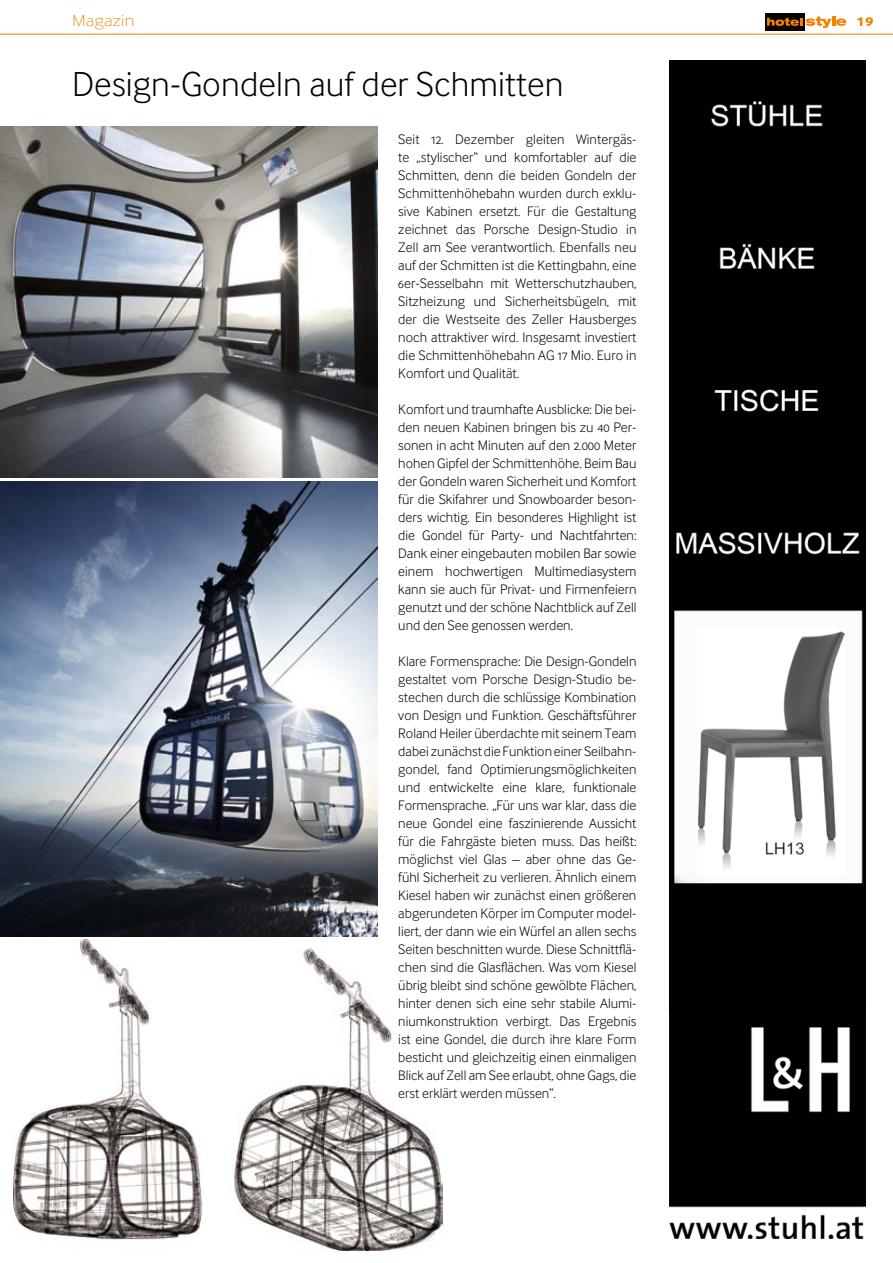
<style>
.page{position:relative;width:893px;height:1263px;background:#fff}
.page>*{position:absolute;margin:0;border:0;box-sizing:border-box;transform-origin:0 0}
.t1{font:300 36px "Inter Face Typo";letter-spacing:.005em;color:#000}
.t2{font:100 16.5px "Inter Face Typo";letter-spacing:.005em;color:#ee7f00;scale:1.16 1}
.t3{font:700 16.5px "Inter Face Typo";color:#ee7f00;scale:1.16 1}
.t4{font:300 14.25px/18px "Inter Face Typo";color:#000;text-align:justify}
</style>
<div class="page">
<img style="left:14px;top:940px;width:429px;height:310px">
<img style="left:0;top:481px;width:377px;height:455px">
<img style="left:0;top:126px;width:377px;height:351px">
<img style="left:670px;top:60px;width:195px;height:1178px">
<div style="left:765px;top:13px;width:39px;height:18px;background:#080400"></div>
<svg style="left:767px;top:16px;width:79px;height:12px"></svg>
<hr style="left:0;top:34px;width:453px;height:1px;background:#ee7f00">
<hr style="left:453px;top:34px;width:440px;height:1px;background:#ee7f00">
<p class="t2" style="left:72px;top:11px;width:55px">Magazin</p>
<p class="t3" style="left:856px;top:11px;width:17px">19</p>
<h1 class="t1" style="left:72px;top:64px;width:493px">Design-Gondeln auf der Schmitten</h1>
<p class="t4" style="left:398px;top:130px;width:240px">Seit 12. Dezember gleiten Wintergäs&shy;te „stylischer“ und komfortabler auf die Schmitten, denn die beiden Gondeln der Schmittenhöhebahn wurden durch exklu&shy;sive Kabinen ersetzt. Für die Gestaltung zeichnet das Porsche Design-Studio in Zell am See verantwortlich. Ebenfalls neu auf der Schmitten ist die Kettingbahn, eine 6er-Sesselbahn mit Wetterschutzhauben, Sitzheizung und Sicherheitsbügeln, mit der die Westseite des Zeller Hausberges noch attraktiver wird. Insgesamt investiert die Schmittenhöhebahn AG 17 Mio. Euro in Komfort und Qualität.</p>
<p class="t4" style="left:398px;top:400px;width:240px">Komfort und traumhafte Ausblicke: Die bei&shy;den neuen Kabinen bringen bis zu 40 Per&shy;sonen in acht Minuten auf den 2.000 Meter hohen Gipfel der Schmittenhöhe. Beim Bau der Gondeln waren Sicherheit und Komfort für die Skifahrer und Snowboarder beson&shy;ders wichtig. Ein besonderes Highlight ist die Gondel für Party- und Nachtfahrten:<br>Dank einer eingebauten mobilen Bar sowie einem hochwertigen Multimediasystem kann sie auch für Privat- und Firmenfeiern genutzt und der schöne Nachtblick auf Zell und den See genossen werden.</p>
<p class="t4" style="left:398px;top:652px;width:240px">Klare Formensprache: Die Design-Gondeln gestaltet vom Porsche Design-Studio be&shy;stechen durch die schlüssige Kombination von Design und Funktion. Geschäftsführer Roland Heiler überdachte mit seinem Team dabei zunächst die Funktion einer Seilbahn&shy;gondel, fand Optimierungsmöglichkeiten und entwickelte eine klare, funktionale Formensprache. „Für uns war klar, dass die neue Gondel eine faszinierende Aussicht für die Fahrgäste bieten muss. Das heißt: möglichst viel Glas – aber ohne das Ge&shy;fühl Sicherheit zu verlieren. Ähnlich einem Kiesel haben wir zunächst einen größeren abgerundeten Körper im Computer model&shy;liert, der dann wie ein Würfel an allen sechs Seiten beschnitten wurde. Diese Schnittflä&shy;chen sind die Glasflächen. Was vom Kiesel übrig bleibt sind schöne gewölbte Flächen, hinter denen sich eine sehr stabile Alumi&shy;niumkonstruktion verbirgt. Das Ergebnis ist eine Gondel, die durch ihre klare Form besticht und gleichzeitig einen einmaligen Blick auf Zell am See erlaubt, ohne Gags, die erst erklärt werden müssen“.</p>
</div>
